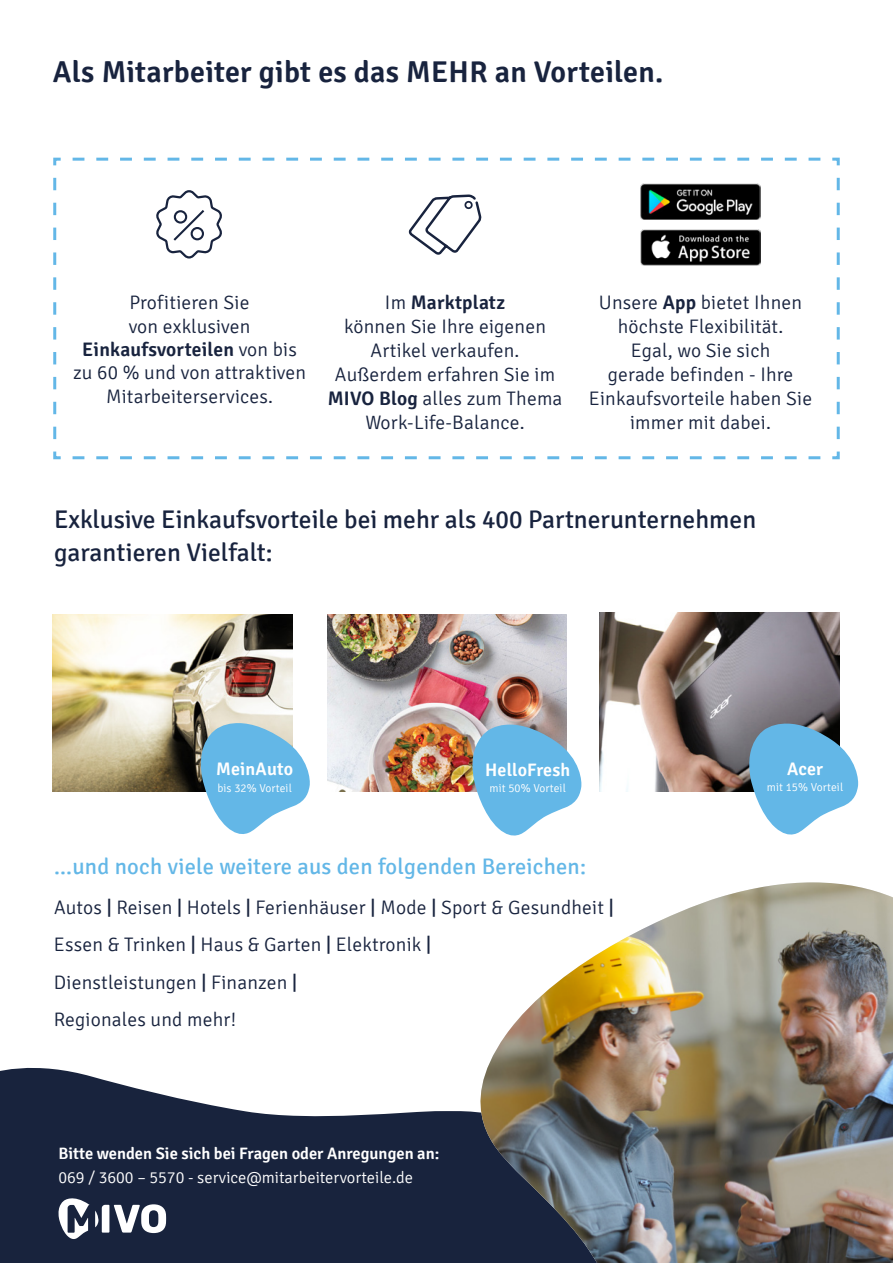
<style>
.page{position:relative;width:893px;height:1263px;background:#fff}
.page>*{position:absolute;margin:0;border:0;box-sizing:border-box;transform-origin:0 0}
.t1{font:600 30px "Signika";letter-spacing:.01em;color:#18233e}
.t2{font:25.5px/33px "Signika";color:#18233e}
.t3{font:22.5px "Signika";letter-spacing:.01em;color:#63b7e7}
.t4{font:300 19.5px/24px "Signika";letter-spacing:.01em;color:#18233e;text-align:center}
.t5{font:600 18px "Signika";letter-spacing:.01em;color:#fff}
.t6{font:600 16.5px "Signika";color:#fff}
.t7{font:300 16.5px "Signika";color:#fff}
.t8{font:300 11.55px "Signika";letter-spacing:.01em;color:#fff}
.s1{font-weight:600}
.s2{font-weight:400}
</style>
<div class="page">
<svg style="left:0;top:1067px;width:452px;height:196px;fill:#18233d"></svg>
<div style="left:452px;top:1111px;width:24px;height:152px;background:#18233d"></div>
<img style="left:476px;top:882px;width:417px;height:381px">
<svg style="left:53px;top:157px;width:787px;height:303px"></svg>
<svg style="left:407px;top:194px;width:76px;height:63px"></svg>
<svg style="left:154px;top:187px;width:71px;height:73px"></svg>
<img style="left:52px;top:615px;width:240px;height:176px">
<img style="left:327px;top:615px;width:240px;height:176px">
<img style="left:599px;top:612px;width:240px;height:179px">
<svg style="left:467px;top:712px;width:115px;height:124px"></svg>
<svg style="left:744px;top:711px;width:115px;height:124px"></svg>
<svg style="left:195px;top:710px;width:115px;height:124px"></svg>
<svg style="left:58px;top:1198px;width:108px;height:41px"></svg>
<img style="left:640px;top:229px;width:121px;height:36px">
<img style="left:640px;top:184px;width:121px;height:35px">
<h1 class="t1" style="left:53px;top:55px;width:612px">Als Mitarbeiter gibt es das MEHR an Vorteilen.</h1>
<p class="t4" style="left:73px;top:291px;width:235px;line-height:23.5px">Profitieren Sie<br>von exklusiven<br><span class="s1">Einkaufsvorteilen</span> von bis zu 60 % und von attraktiven<br>Mitarbeiterservices.</p>
<p class="t4" style="left:328px;top:291px;width:236px">Im <span class="s1">Marktplatz<br></span>können Sie Ihre eigenen<br>Artikel verkaufen.<br>Außerdem erfahren Sie im<br><span class="s1">MIVO Blog</span> alles zum Thema<br>Work-Life-Balance.</p>
<p class="t4" style="left:589px;top:291px;width:225px">Unsere <span class="s1">App</span> bietet Ihnen höchste Flexibilität.<br>Egal, wo Sie sich<br>gerade befinden - Ihre<br>Einkaufsvorteile haben Sie immer mit dabei.</p>
<h2 class="t2" style="left:54px;top:503px;width:704px">Exklusive Einkaufsvorteile bei mehr als 400 Partnerunternehmen garantieren Vielfalt:</h2>
<p class="t5" style="left:216px;top:758px;width:78px">MeinAuto</p>
<p class="t8" style="left:217px;top:781px;width:76px">bis 32% Vorteil</p>
<p class="t5" style="left:485px;top:759px;width:87px">HelloFresh</p>
<p class="t8" style="left:489px;top:782px;width:78px">mit 50% Vorteil</p>
<p class="t3" style="left:54px;top:854px;width:534px">...und noch viele weitere aus den folgenden Bereichen:</p>
<p class="t4" style="left:54px;top:889px;width:561px;line-height:37.5px;text-align:left">Autos <span class="s2">|</span> Reisen <span class="s2">|</span> Hotels <span class="s2">|</span> Ferienhäuser <span class="s2">|</span> Mode <span class="s2">|</span> Sport &amp; Gesundheit <span class="s2">| </span>Essen &amp; Trinken <span class="s2">|</span> Haus &amp; Garten <span class="s2">|</span> Elektronik <span class="s2">|<br></span>Dienstleistungen <span class="s2">|</span> Finanzen <span class="s2">|<br></span>Regionales und mehr!</p>
<p class="t6" style="left:58px;top:1143px;width:382px">Bitte wenden Sie sich bei Fragen oder Anregungen an:</p>
<p class="t7" style="left:58px;top:1168px;width:356px">069 / 3600 – 5570 - service@mitarbeitervorteile.de</p>
<p class="t5" style="left:787px;top:758px;width:38px">Acer</p>
<p class="t8" style="left:767px;top:781px;width:78px">mit 15% Vorteil</p>
</div>
